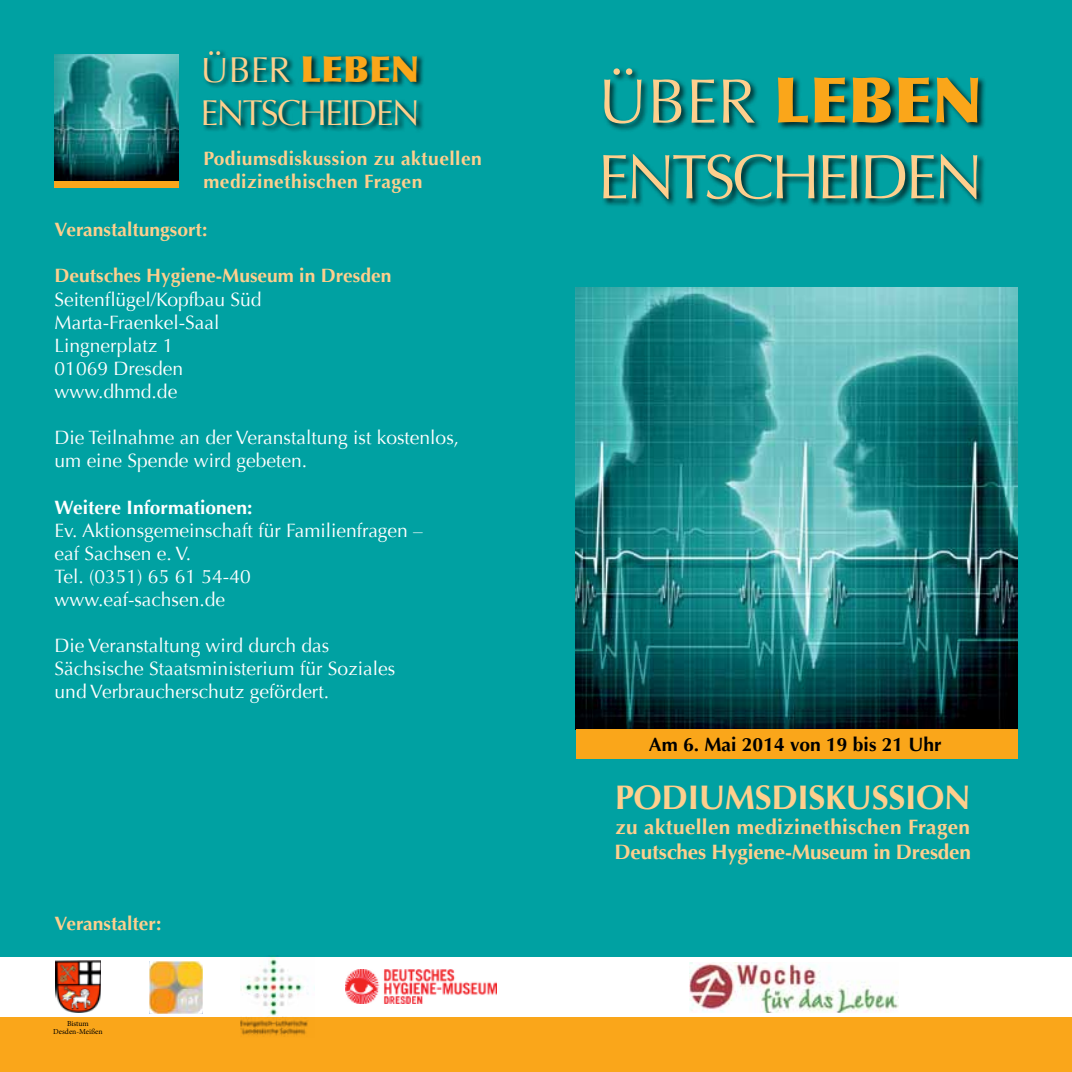
<style>
.page{position:relative;width:1072px;height:1072px;background:#fff}
.page>*{position:absolute;margin:0;border:0;box-sizing:border-box;transform-origin:0 0}
.t1{font:63px/75.6px "Optima";letter-spacing:-.05em;color:#fecf8d}
.t2{font:35.88px/43.1px "Optima";letter-spacing:-.05em;color:#fecf8d}
.t3{font:700 33.95px "Optima";letter-spacing:-.01em;color:#fecf8d}
.t4{font:700 20.82px/24.8px "Optima";color:#fecf8d}
.t5{font:19.25px/23.1px "Optima";color:#fff}
.t6{font:700 19.25px "Optima";color:#fecf8d}
.t7{font:700 19.25px/23.1px "Optima";letter-spacing:.025em;color:#fecf8d}
.t8{font:700 19.25px "Optima";color:#000}
.t9{font:700 19.25px "Optima";color:#fff}
.t10{font:7.7px/8.4px "Minion Pro";color:#000;text-align:center}
.s1{font-weight:900;color:#faa61a}
</style>
<div class="page">
<div style="left:0;top:0;width:1071px;height:956px;background:#00a1a2"></div>
<img style="left:690px;top:962px;width:208px;height:50px">
<div style="left:0;top:1017px;width:1071px;height:54px;background:#faa61a"></div>
<img style="left:575px;top:288px;width:442px;height:441px">
<div style="left:575px;top:729px;width:442px;height:30px;background:#faa61a"></div>
<img style="left:345px;top:969px;width:151px;height:34px">
<img style="left:240px;top:955px;width:75px;height:82px">
<img style="left:149px;top:961px;width:54px;height:52px">
<svg style="left:149px;top:961px;width:5px;height:5px"></svg>
<svg style="left:198px;top:961px;width:5px;height:4px"></svg>
<svg style="left:149px;top:1008px;width:6px;height:5px"></svg>
<svg style="left:197px;top:1008px;width:6px;height:5px"></svg>
<img style="left:55px;top:960px;width:46px;height:52px">
<div style="left:601px;top:67px;width:385px;height:141px;background:#000;opacity:.75"></div>
<div style="left:55px;top:180px;width:124px;height:7px;background:#faa61a"></div>
<img style="left:55px;top:55px;width:124px;height:125px">
<div style="left:203px;top:49px;width:222px;height:84px;background:#000;opacity:.75"></div>
<h2 class="t2" style="left:200px;top:48px;width:221px">ÜBER <span class="s1">LEBEN<br></span>ENTSCHEIDEN</h2>
<p class="t7" style="left:203px;top:147px;width:280px">Podiumsdiskussion zu aktuellen medizinethischen Fragen</p>
<p class="t6" style="left:55px;top:218px;width:154px">Veranstaltungsort:</p>
<p class="t6" style="left:55px;top:265px;width:338px">Deutsches Hygiene-Museum in Dresden</p>
<p class="t5" style="left:55px;top:288px;width:208px">Seitenflügel/Kopfbau Süd<br>Marta-Fraenkel-Saal<br>Lingnerplatz 1<br>01069 Dresden www.dhmd.de</p>
<p class="t5" style="left:55px;top:426px;width:406px">Die Teilnahme an der Veranstaltung ist kostenlos, um eine Spende wird gebeten.</p>
<p class="t9" style="left:55px;top:496px;width:199px">Weitere Informationen:</p>
<p class="t5" style="left:55px;top:519px;width:370px">Ev. Aktionsgemeinschaft für Familienfragen – eaf Sachsen e. V.<br>Tel. (0351) 65 61 54-40 www.eaf-sachsen.de</p>
<p class="t5" style="left:55px;top:634px;width:342px">Die Veranstaltung wird durch das<br>Sächsische Staatsministerium für Soziales und Verbraucherschutz gefördert.</p>
<p class="t6" style="left:55px;top:911px;width:108px">Veranstalter:</p>
<p class="t10" style="left:53px;top:1019px;width:51px">Bistum<br>Desden-Meißen</p>
<h1 class="t1" style="left:597px;top:64px;width:387px">ÜBER <span class="s1">LEBEN<br></span>ENTSCHEIDEN</h1>
<p class="t8" style="left:649px;top:733px;width:294px">Am 6. Mai 2014 von 19 bis 21 Uhr</p>
<h3 class="t3" style="left:615px;top:778px;width:357px">PODIUMSDISKUSSION</h3>
<p class="t4" style="left:614px;top:815px;width:358px">zu aktuellen medizinethischen Fragen<br>Deutsches Hygiene-Museum in Dresden</p>
</div>
